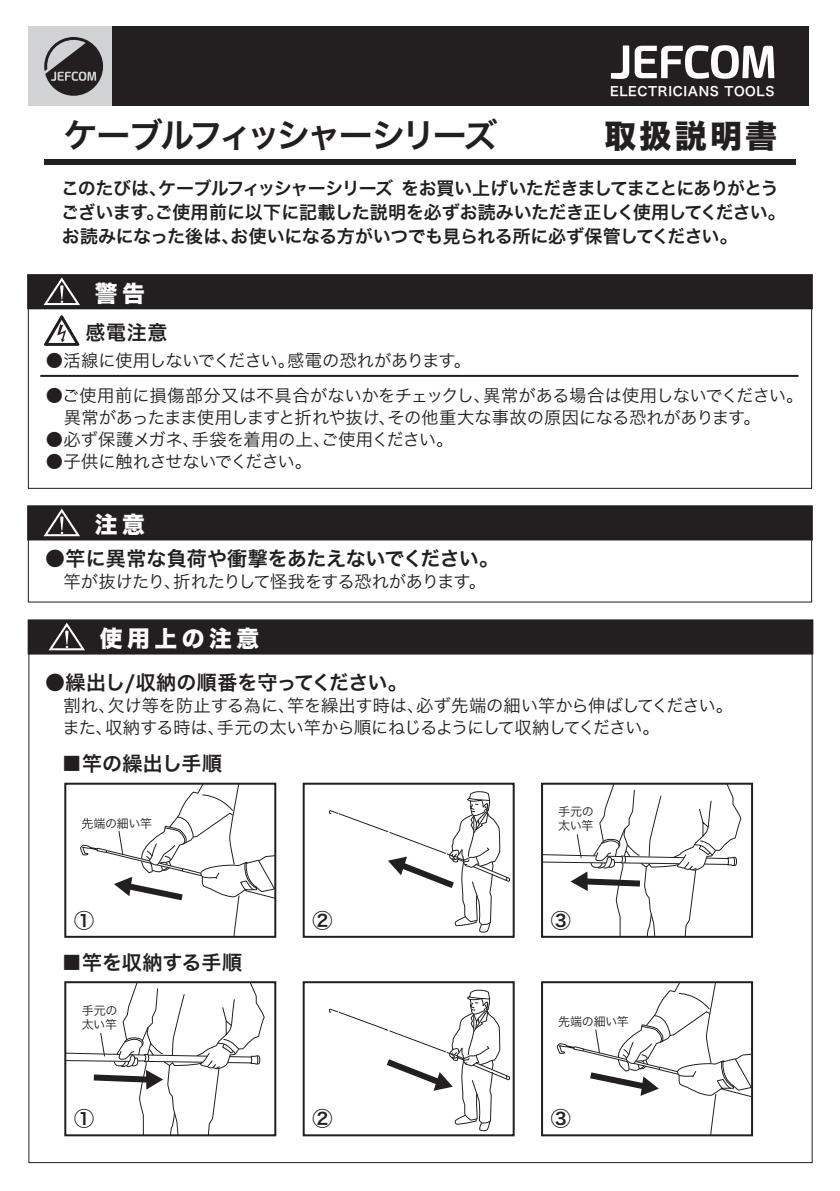
<style>
.page{position:relative;width:840px;height:1191px;background:#fff}
.page>*{position:absolute;margin:0;border:0;box-sizing:border-box;transform-origin:0 0}
.t1{font:34px "Hira Kaku Pro W6";letter-spacing:-.09em;color:#231f20}
.t2{font:32px "Hira Kaku Std W8";letter-spacing:.1em;color:#231f20}
.t3{font:22.8px "Hira Kaku Std W8";letter-spacing:.2em;color:#fff}
.t4{font:20px "Hira Kaku Pro W6";color:#231f20}
.t5{font:20px "Hira Kaku Pro W6";letter-spacing:-.02em;color:#231f20}
.t6{font:18px/24px "Hira Kaku Pro W6";letter-spacing:-.03em;color:#231f20}
.t7{font:17.2px/22px "Hira Kaku Pro W3";letter-spacing:-.02em;color:#231f20}
.t8{font:17.2px "Hira Kaku Pro W3";letter-spacing:-.04em;color:#231f20}
.t9{font:12.8px "Hira Kaku Pro W6";letter-spacing:.05em;color:#fff}
.t10{font:12px/14.4px "Hira Kaku Pro W3";letter-spacing:-.03em;color:#231f20}
</style>
<div class="page">
<div style="left:28px;top:619px;width:784px;height:35px;background:#231f20;border:2px solid #231f20"></div>
<svg style="left:48px;top:622px;width:39px;height:30px"></svg>
<div style="left:27px;top:505px;width:785px;height:35px;background:#231f20;border:2px solid #231f20"></div>
<svg style="left:43px;top:508px;width:39px;height:30px"></svg>
<div style="left:27px;top:274px;width:785px;height:35px;background:#231f20;border:2px solid #231f20"></div>
<svg style="left:43px;top:277px;width:39px;height:30px"></svg>
<div style="left:28px;top:275px;width:783px;height:214px;border:1px solid #231f20"></div>
<svg style="left:328px;top:791px;width:182px;height:142px"></svg>
<div style="left:302px;top:782px;width:212px;height:155px;border:2px solid #231f20"></div>
<svg style="left:80px;top:785px;width:193px;height:149px"></svg>
<div style="left:64px;top:782px;width:212px;height:155px;border:2px solid #231f20"></div>
<svg style="left:543px;top:785px;width:199px;height:149px"></svg>
<div style="left:540px;top:782px;width:212px;height:155px;border:2px solid #231f20"></div>
<div style="left:302px;top:981px;width:212px;height:155px;border:2px solid #231f20"></div>
<svg style="left:328px;top:989px;width:182px;height:143px"></svg>
<div style="left:540px;top:981px;width:212px;height:155px;border:2px solid #231f20"></div>
<svg style="left:556px;top:982px;width:195px;height:153px"></svg>
<svg style="left:67px;top:984px;width:198px;height:149px"></svg>
<div style="left:64px;top:981px;width:212px;height:155px;border:2px solid #231f20"></div>
<div style="left:28px;top:506px;width:783px;height:96px;border:1px solid #231f20"></div>
<div style="left:112px;top:26px;width:696px;height:80px;background:#231f20"></div>
<div style="left:28px;top:26px;width:84px;height:80px;background:#d1d2d4"></div>
<div style="left:44px;top:159px;width:751px;height:6px;background:#231f20"></div>
<hr style="left:40px;top:375px;width:758px;height:2px;background:#231f20">
<svg style="left:44px;top:315px;width:35px;height:31px"></svg>
<svg style="left:610px;top:45px;width:164px;height:34px"></svg>
<svg style="left:44px;top:37px;width:59px;height:59px"></svg>
<p class="t9" style="left:609px;top:80px;width:166px">ELECTRICIANS TOOLS</p>
<h1 class="t1" style="left:64px;top:104px;width:435px">ケーブルフィッシャーシリーズ</h1>
<h2 class="t2" style="left:604px;top:118px;width:174px">取扱説明書</h2>
<p class="t6" style="left:61px;top:176px;width:726px">このたびは、ケーブルフィッシャーシリーズ をお買い上げいただきましてまことにありがとうございます。ご使用前に以下に記載した説明を必ずお読みいただき正しく使用してください。お読みになった後は、お使いになる方がいつでも見られる所に必ず保管してください。</p>
<h3 class="t3" style="left:95px;top:281px;width:52px">警告</h3>
<p class="t4" style="left:85px;top:314px;width:83px">感電注意</p>
<p class="t7" style="left:46px;top:348px;width:427px">●活線に使用しないでください。感電の恐れがあります。</p>
<p class="t7" style="left:46px;top:383px;width:759px">●ご使用前に損傷部分又は不具合がないかをチェックし、異常がある場合は使用しないでください。　異常があったまま使用しますと折れや抜け、その他重大な事故の原因になる恐れがあります。</p>
<p class="t7" style="left:46px;top:427px;width:409px">●必ず保護メガネ、手袋を着用の上、ご使用ください。</p>
<p class="t8" style="left:46px;top:446px;width:268px">●子供に触れさせないでください。</p>
<h3 class="t3" style="left:95px;top:512px;width:52px">注意</h3>
<p class="t4" style="left:45px;top:540px;width:455px">●竿に異常な負荷や衝撃をあたえないでください。</p>
<p class="t7" style="left:45px;top:569px;width:442px">　竿が抜けたり、折れたりして怪我をする恐れがあります。</p>
<h3 class="t3" style="left:100px;top:626px;width:161px">使用上の注意</h3>
<p class="t5" style="left:45px;top:664px;width:364px">●繰出し/収納の順番を守ってください。</p>
<p class="t7" style="left:45px;top:693px;width:688px">　割れ、欠け等を防止する為に、竿を繰出す時は、必ず先端の細い竿から伸ばしてください。　また、収納する時は、手元の太い竿から順にねじるようにして収納してください。</p>
<p class="t4" style="left:62px;top:746px;width:162px">■竿の繰出し手順</p>
<p class="t10" style="left:81px;top:815px;width:72px">先端の細い竿</p>
<p class="t10" style="left:558px;top:803px;width:37px">手元の太い竿</p>
<p class="t4" style="left:74px;top:902px;width:21px">①</p>
<p class="t4" style="left:550px;top:902px;width:21px">③</p>
<p class="t4" style="left:312px;top:902px;width:21px">②</p>
<p class="t4" style="left:62px;top:944px;width:182px">■竿を収納する手順</p>
<p class="t10" style="left:82px;top:1002px;width:37px">手元の太い竿</p>
<p class="t4" style="left:74px;top:1100px;width:21px">①</p>
<p class="t10" style="left:558px;top:1014px;width:72px">先端の細い竿</p>
<p class="t4" style="left:312px;top:1100px;width:21px">②</p>
<p class="t4" style="left:550px;top:1100px;width:21px">③</p>
</div>
